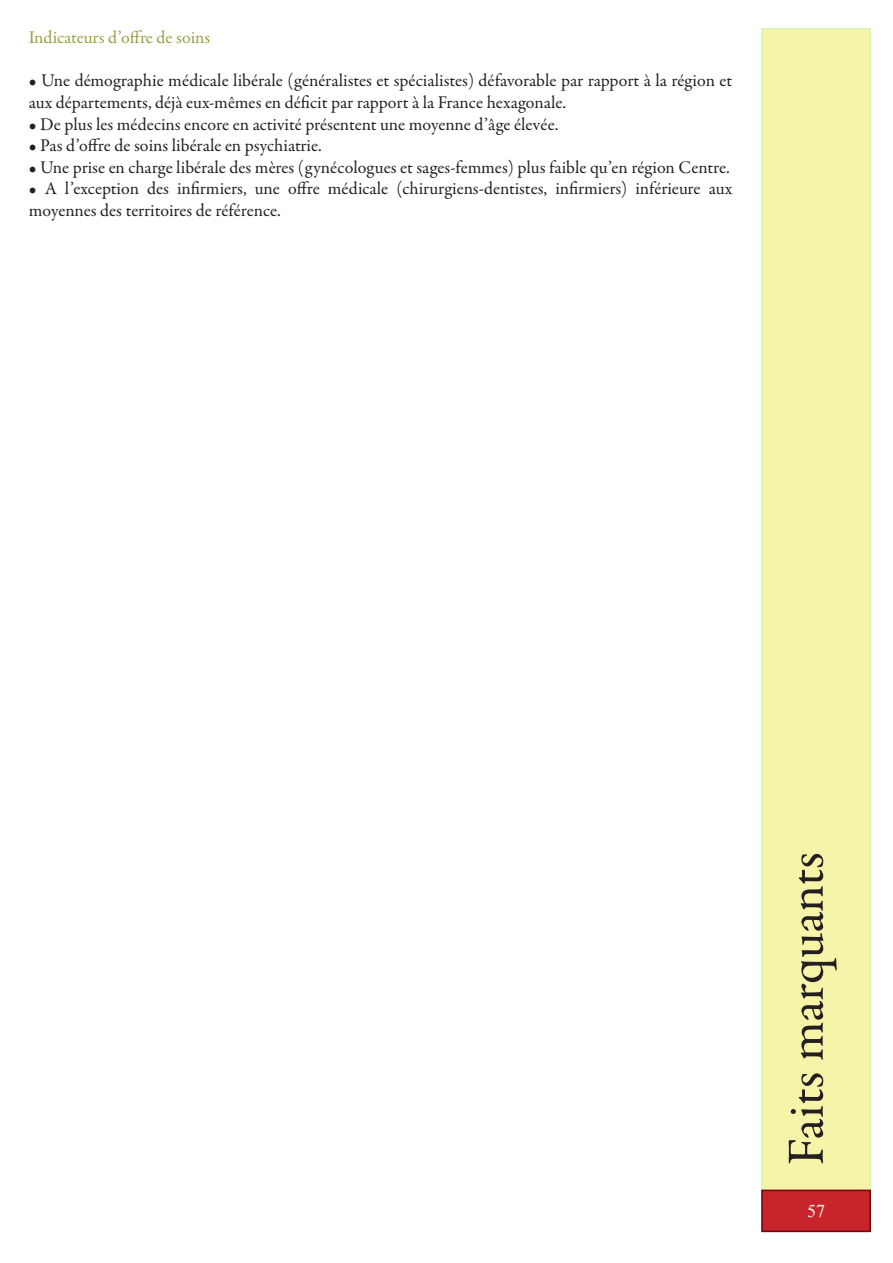
<style>
.page{position:relative;width:893px;height:1263px;background:#fff}
.page>*{position:absolute;margin:0;border:0;box-sizing:border-box;transform-origin:0 0}
.t1{font:52.5px "Garamond Premr Pro";letter-spacing:-.01em;color:#231f20}
.t2{font:18px/21.6px "Garamond Premr Pro";color:#231f20}
.t3{font:18px "Garamond Premr Pro";color:#9d9e43}
.t4{font:18px "Times New Roman";color:#fcfcfc}
</style>
<div class="page">
<div style="left:761px;top:28px;width:110px;height:1176px;background:#f6f4a8;border:2px solid #d0f8ba"></div>
<div style="left:762px;top:1190px;width:108px;height:41px;background:#c8242b"></div>
<div style="left:761px;top:1189px;width:110px;height:43px;border:2px solid #76000b"></div>
<p class="t3" style="left:29px;top:27px;width:183px">Indicateurs d’offre de soins</p>
<p class="t2" style="left:29px;top:70px;width:705px">• Une démographie médicale libérale (généralistes et spécialistes) défavorable par rapport à la région et aux départements, déjà eux-mêmes en déficit par rapport à la France hexagonale.</p>
<p class="t2" style="left:29px;top:113px;width:531px">• De plus les médecins encore en activité présentent une moyenne d’âge élevée.</p>
<p class="t2" style="left:29px;top:135px;width:295px">• Pas d’offre de soins libérale en psychiatrie.</p>
<p class="t2" style="left:29px;top:157px;width:702px">• Une prise en charge libérale des mères (gynécologues et sages-femmes) plus faible qu’en région Centre.</p>
<p class="t2" style="left:29px;top:178px;width:705px">• A l’exception des infirmiers, une offre médicale (chirurgiens-dentistes, infirmiers) inférieure aux moyennes des territoires de référence.</p>
<p class="t1" style="left:774px;top:1165px;width:315px;rotate:-90deg">Faits marquants</p>
<p class="t4" style="left:807px;top:1199px;width:19px">57</p>
</div>
